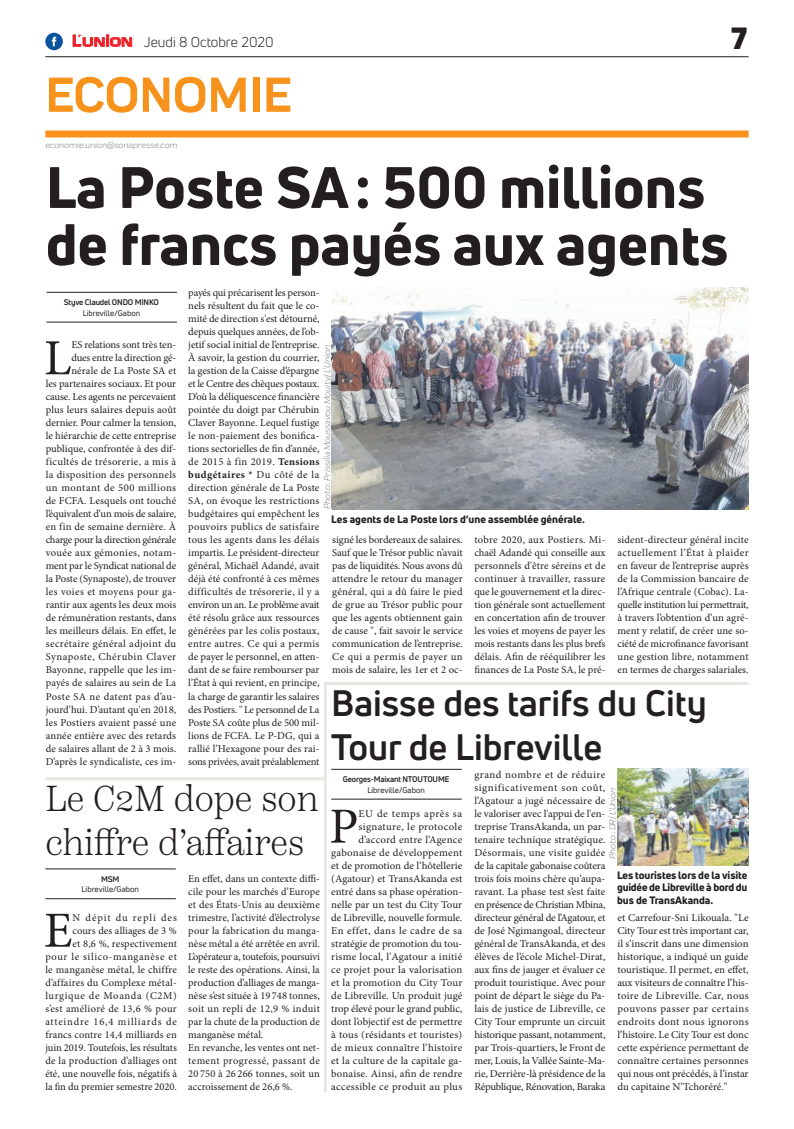
<style>
.page{position:relative;width:794px;height:1129px;background:#fff}
.page>*{position:absolute;margin:0;border:0;box-sizing:border-box;transform-origin:0 0}
.t1{font:800 57px/57px "Uni Neue";color:#231f20}
.t2{font:700 51px "Praktika";color:#f7931d}
.t3{font:50.5px "Minion Pro";color:#231f20}
.t4{font:700 36px/43.2px "Uni Neue";color:#231f20}
.t5{font:300 36px/43.2px "Scotch Text";color:#231f20;scale:.95 1}
.t6{font:900 30px "Uni Neue";color:#231f20}
.t7{font:14px "Uni Neue";color:#231f20}
.t8{font:10.5px/13px "Minion Pro";letter-spacing:.005em;color:#231f20;text-align:justify}
.t9{font:800 10.5px/12.6px "Uni Neue";color:#231f20;text-align:justify}
.t10{font:italic 9px "Praktika";color:#818386}
.t11{font:700 8px "Uni Neue";letter-spacing:-.02em;color:#231f20}
.t12{font:8px "Uni Neue";color:#231f20}
.s1{font-family:"Eurostile";font-weight:600;font-size:15px;color:#ee1d23}
.s2{font-family:"Eurostile";font-weight:600;font-size:11.4px;color:#ee1d23}
.s3{font-weight:700}
</style>
<div class="page">
<div style="left:45px;top:130px;width:703px;height:7px;background:#f7931d"></div>
<hr style="left:45px;top:56px;width:703px;height:1px;background:#231f20">
<svg style="left:72px;top:34px;width:60px;height:13px"></svg>
<div style="left:45px;top:33px;width:18px;height:17px;background:#08549e;border-radius:50%"></div>
<svg style="left:52px;top:37px;width:4px;height:9px"></svg>
<hr style="left:46px;top:321px;width:131px;height:1px;background:#231f20">
<hr style="left:46px;top:292px;width:131px;height:1px;background:#231f20">
<hr style="left:331px;top:798px;width:130px;height:1px;background:#231f20">
<hr style="left:331px;top:769px;width:130px;height:1px;background:#231f20">
<hr style="left:45px;top:898px;width:131px;height:1px;background:#231f20">
<hr style="left:45px;top:868px;width:131px;height:1px;background:#231f20">
<hr style="left:45px;top:777px;width:280px;height:3px;background:#e8e6e0">
<hr style="left:324px;top:682px;width:3px;height:409px;background:#e8e6e0">
<hr style="left:325px;top:681px;width:423px;height:3px;background:#e8e6e0">
<img style="left:331px;top:288px;width:417px;height:222px">
<img style="left:617px;top:768px;width:131px;height:97px">
<h3 class="t7" style="left:72px;top:33px;width:203px"><span class="s1">L</span><span class="s2">UNION</span> Jeudi 8 Octobre 2020</h3>
<h2 class="t2" style="left:45px;top:54px;width:248px">ECONOMIE</h2>
<p class="t10" style="left:45px;top:139px;width:134px">economie.union@sonapresse.com</p>
<h3 class="t6" style="left:731px;top:17px;width:18px">7</h3>
<h1 class="t1" style="left:46px;top:158px;width:684px">La Poste SA: 500 millions de francs payés aux agents</h1>
<p class="t11" style="left:64px;top:297px;width:97px">Styve Claudel ONDO MINKO</p>
<p class="t12" style="left:83px;top:308px;width:59px">Libreville/Gabon</p>
<p class="t8" style="left:188px;top:286px;width:133px">payés qui précarisent les person&shy;nels résultent du fait que le co&shy;mité de direction s'est détourné, depuis quelques années, de l’ob&shy;jetif social initial de l’entreprise.<br>À savoir, la gestion du courrier, la gestion de la Caisse d’épargne et le Centre des chèques postaux.<br>D’où la déliquescence financière pointée du doigt par Chérubin Claver Bayonne. Lequel fustige le non-paiement des bonifica&shy;tions sectorielles de fin d’année, de 2015 à fin 2019. <span class="s3">Tensions budgétaires *</span> Du côté de la direction générale de La Poste SA, on évoque les restrictions budgétaires qui empêchent les pouvoirs publics de satisfaire tous les agents dans les délais impartis. Le président-directeur général, Michaël Adandé, avait déjà été confronté à ces mêmes difficultés de trésorerie, il y a environ un an. Le problème avait été résolu grâce aux ressources générées par les colis postaux, entre autres. Ce qui a permis de payer le personnel, en atten&shy;dant de se faire rembourser par l’État à qui revient, en principe, la charge de garantir les salaires des Postiers. " Le personnel de La Poste SA coûte plus de 500 mil&shy;lions de FCFA. Le P-DG, qui a rallié l’Hexagone pour des rai&shy;sons privées, avait préalablement</p>
<p class="t8" style="left:46px;top:338px;width:132px;text-align:right">ES relations sont très ten-<br>dues entre la direction gé&shy;nérale de La Poste SA et<br>les partenaires sociaux. Et pour cause. Les agents ne percevaient plus leurs salaires depuis août dernier. Pour calmer la tension, le hiérarchie de cette entreprise publique, confrontée à des dif&shy;ficultés de trésorerie, a mis à la disposition des personnels un montant de 500 millions de FCFA. Lesquels ont touché l’équivalent d’un mois de salaire, en fin de semaine dernière. À charge pour la direction générale vouée aux gémonies, notam&shy;ment par le Syndicat national de la Poste (Synaposte), de trouver les voies et moyens pour ga&shy;rantir aux agents les deux mois de rémunération restants, dans les meilleurs délais. En effet, le secrétaire général adjoint du<br>Synaposte, Chérubin Claver<br>Bayonne, rappelle que les im&shy;payés de salaires au sein de La<br>Poste SA ne datent pas d’au&shy;jourd’hui. D’autant qu'en 2018, les Postiers avaient passé une année entière avec des retards de salaires allant de 2 à 3 mois.<br>D’après le syndicaliste, ces im-</p>
<h3 class="t3" style="left:44px;top:324px;width:29px">L</h3>
<p class="t10" style="left:321px;top:509px;width:165px;rotate:-90deg">Photo : Prissilia Moussavou Mouity/ L’Union</p>
<p class="t9" style="left:331px;top:513px;width:255px">Les agents de La Poste lors d’une assemblée générale.</p>
<p class="t8" style="left:332px;top:533px;width:132px">signé les bordereaux de salaires.<br>Sauf que le Trésor public n’avait pas de liquidités. Nous avons dû attendre le retour du manager général, qui a dû faire le pied de grue au Trésor public pour que les agents obtiennent gain de cause ", fait savoir le service communication de l’entreprise.<br>Ce qui a permis de payer un mois de salaire, les 1er et 2 oc-</p>
<p class="t8" style="left:474px;top:533px;width:133px">tobre 2020, aux Postiers. Mi&shy;chaël Adandé qui conseille aux personnels d'être séreins et de continuer à travailler, rassure que le gouvernement et la direc&shy;tion générale sont actuellement en concertation afin de trouver les voies et moyens de payer les mois restants dans les plus brefs délais. Afin de rééquilibrer les finances de La Poste SA, le pré-</p>
<p class="t8" style="left:617px;top:533px;width:133px">sident-directeur général incite actuellement l’État à plaider en faveur de l’entreprise auprès de la Commission bancaire de l’Afrique centrale (Cobac). La&shy;quelle institution lui permettrait, à travers l’obtention d’un agré&shy;ment y relatif, de créer une so&shy;ciété de microfinance favorisant une gestion libre, notamment en termes de charges salariales.</p>
<h3 class="t4" style="left:331px;top:681px;width:377px">Baisse des tarifs du City<br>Tour de Libreville</h3>
<p class="t11" style="left:343px;top:774px;width:108px">Georges-Maixant NTOUTOUME</p>
<p class="t12" style="left:367px;top:784px;width:59px">Libreville/Gabon</p>
<p class="t8" style="left:474px;top:767px;width:133px">grand nombre et de réduire significativement son coût, l’Agatour a jugé nécessaire de le valoriser avec l'appui de l'en&shy;treprise TransAkanda, un par&shy;tenaire technique stratégique.<br>Désormais, une visite guidée de la capitale gabonaise coûtera trois fois moins chère qu’aupa&shy;ravant. La phase test s’est faite en présence de Christian Mbina, directeur général de l’Agatour, et de José Ngimangoal, directeur général de TransAkanda, et des élèves de l’école Michel-Dirat, aux fins de jauger et évaluer ce produit touristique. Avec pour point de départ le siège du Pa&shy;lais de justice de Libreville, ce City Tour emprunte un circuit historique passant, notamment, par Trois-quartiers, le Front de mer, Louis, la Vallée Sainte-Ma&shy;rie, Derrière-là présidence de la République, Rénovation, Baraka</p>
<h3 class="t5" style="left:45px;top:777px;width:289px">Le C2M dope son chiffre d’affaires</h3>
<p class="t11" style="left:101px;top:873px;width:20px">MSM</p>
<p class="t12" style="left:82px;top:884px;width:59px">Libreville/Gabon</p>
<p class="t10" style="left:606px;top:858px;width:73px;rotate:-90deg">Photo : DR/ L’Union</p>
<p class="t8" style="left:331px;top:806px;width:133px;text-align:right">EU de temps après sa signature, le protocole d’accord entre l’Agence gabonaise de développement et de promotion de l’hôtellerie (Agatour) et TransAkanda est entré dans sa phase opération&shy;nelle par un test du City Tour de Libreville, nouvelle formule.<br>En effet, dans le cadre de sa stratégie de promotion du tou&shy;risme local, l'Agatour a initié ce projet pour la valorisation et la promotion du City Tour de Libreville. Un produit jugé trop élevé pour le grand public, dont l’objectif est de permettre à tous (résidants et touristes) de mieux connaître l’histoire et la culture de la capitale ga&shy;bonaise. Ainsi, afin de rendre accessible ce produit au plus</p>
<h3 class="t3" style="left:329px;top:792px;width:31px">P</h3>
<p class="t9" style="left:617px;top:868px;width:132px">Les touristes lors de la visite guidée de Libreville à bord du bus de TransAkanda.</p>
<p class="t8" style="left:188px;top:871px;width:133px;text-align:left">En effet, dans un contexte diffi&shy;cile pour les marchés d’Europe et des États-Unis au deuxième trimestre, l’activité d’électrolyse pour la fabrication du manga&shy;nèse métal a été arrêtée en avril.<br>L’opérateur a, toutefois, poursuivi le reste des opérations. Ainsi, la production d’alliages de manga&shy;nèse s’est située à 19 748 tonnes, soit un repli de 12,9 % induit par la chute de la production de manganèse métal.<br>En revanche, les ventes ont net&shy;tement progressé, passant de<br>20 750 à 26 266 tonnes, soit un accroissement de 26,6 %.</p>
<p class="t8" style="left:45px;top:910px;width:133px;text-align:right">N dépit du repli des<br>cours des alliages de 3 %<br>et 8,6 %, respectivement<br>pour le silico-manganèse et le manganèse métal, le chiffre d’affaires du Complexe métal&shy;lurgique de Moanda (C2M) s’est amélioré de 13,6 % pour atteindre 16,4 milliards de francs contre 14,4 milliards en juin 2019. Toutefois, les résultats de la production d’alliages ont été, une nouvelle fois, négatifs à la fin du premier semestre 2020.</p>
<p class="t8" style="left:617px;top:910px;width:133px">et Carrefour-Sni Likouala. "Le City Tour est très important car, il s’inscrit dans une dimension historique, a indiqué un guide touristique. Il permet, en effet, aux visiteurs de connaître l’his&shy;toire de Libreville. Car, nous pouvons passer par certains endroits dont nous ignorons l’histoire. Le City Tour est donc cette expérience permettant de connaître certaines personnes qui nous ont précédés, à l’instar du capitaine N’Tchoréré."</p>
<h3 class="t3" style="left:44px;top:896px;width:30px">E</h3>
</div>
